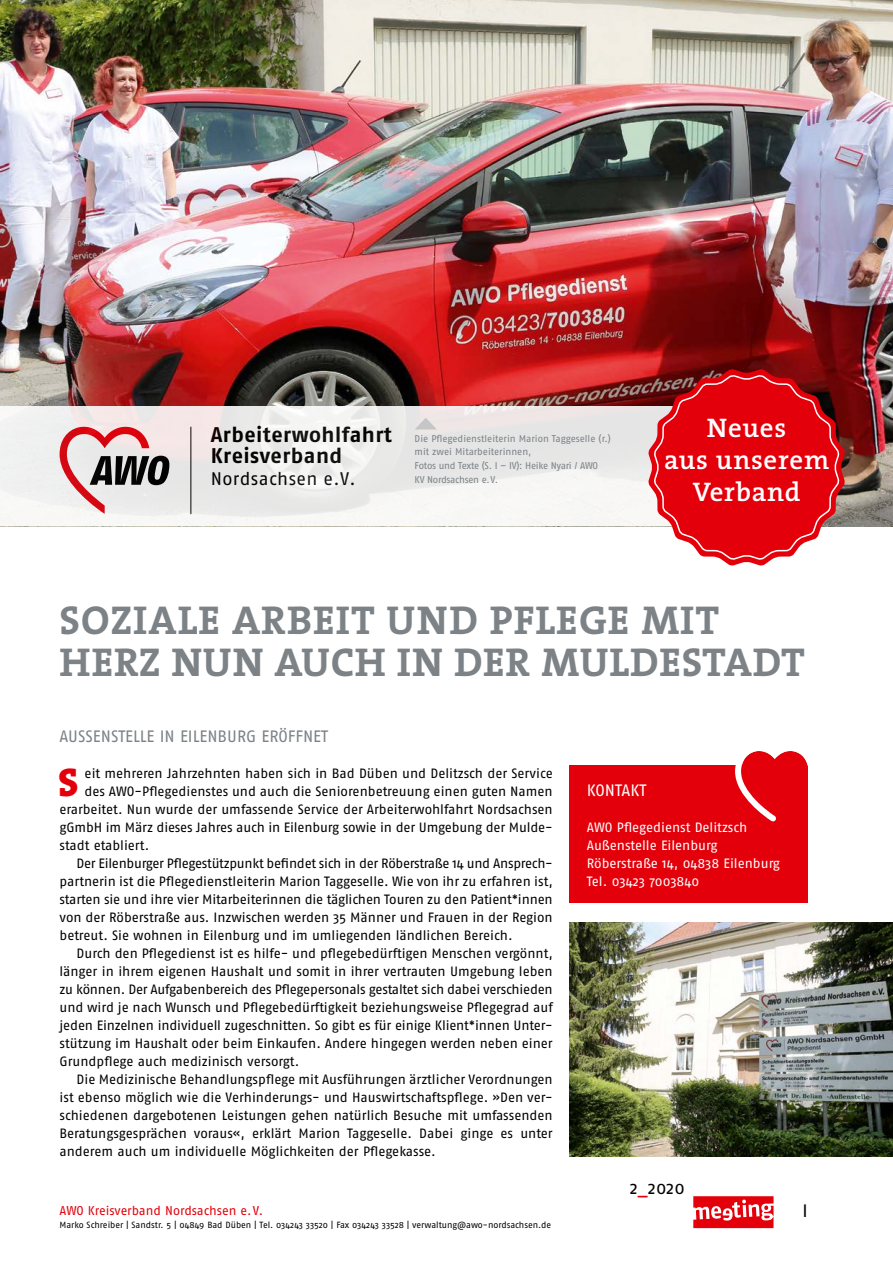
<style>
.page{position:relative;width:893px;height:1263px;background:#fff}
.page>*{position:absolute;margin:0;border:0;box-sizing:border-box;transform-origin:0 0}
.t1{font:700 40.5px/42px "The Serif";letter-spacing:.025em;color:#7c8286}
.t2{font:800 40.2px "The Serif";color:#e3000b}
.t3{font:600 27px/32.4px "The Serif";letter-spacing:.025em;color:#fff;text-align:center}
.t4{font:21.3px/21.6px "Fago No Bold Tf";letter-spacing:.02em;color:#000}
.t5{font:18.15px "Fago No Regular Tf";letter-spacing:.02em;color:#000}
.t6{font:18px "Fago No";color:#000}
.t7{font:16.5px "Fago No";color:#7c8286}
.t8{font:16.5px "Fago No";color:#fff}
.t9{font:13.5px "Fago No";letter-spacing:-.005em;color:#000}
.t10{font:13.5px/18px "Fago No";letter-spacing:-.005em;color:#fff}
.t11{font:12.75px "Fago No";letter-spacing:-.005em;color:#e3000b}
.t12{font:9.75px/13.5px "Fago No";letter-spacing:-.01em;color:#7c8286}
.t13{font:9px "Fago No";letter-spacing:-.005em;color:#000}
.s1{color:#e3000b}
</style>
<div class="page">
<img style="left:0;top:0;width:893px;height:526px">
<img style="left:570px;top:922px;width:323px;height:234px">
<div style="left:570px;top:766px;width:238px;height:137px;background:#e3000b"></div>
<svg style="left:732px;top:751px;width:76px;height:71px"></svg>
<div style="left:0;top:407px;width:795px;height:119px;background:linear-gradient(to bottom,#eae7e6,#f3f4f3)"></div>
<svg style="left:60px;top:425px;width:109px;height:89px;background:#c7a9aa"></svg>
<hr style="left:190px;top:427px;width:1px;height:87px;background:#000">
<svg style="left:693px;top:1196px;width:81px;height:32px"></svg>
<svg style="left:648px;top:369px;width:197px;height:197px;background:#d72931"></svg>
<svg style="left:415px;top:418px;width:22px;height:11px"></svg>
<h3 class="t4" style="left:211px;top:423px;width:183px">Arbeiterwohlfahrt<br>Kreisverband</h3>
<h3 class="t5" style="left:211px;top:468px;width:147px">Nordsachsen e.V.</h3>
<p class="t12" style="left:415px;top:432px;width:198px">Die Pflegedienstleiterin Marion Taggeselle (r.) mit zwei Mitarbeiterinnen,<br>Fotos und Texte (S. I – IV): Heike Nyari / AWO<br>KV Nordsachsen e.V.</p>
<h3 class="t3" style="left:664px;top:411px;width:167px">Neues<br>aus unserem<br>Verband</h3>
<h1 class="t1" style="left:60px;top:598px;width:747px">SOZIALE ARBEIT UND PFLEGE MIT<br>HERZ NUN AUCH IN DER MULDESTADT</h1>
<p class="t7" style="left:60px;top:727px;width:270px">AUSSENSTELLE IN EILENBURG ERÖFFNET</p>
<h2 class="t2" style="left:58px;top:749px;width:22px">S</h2>
<p class="t9" style="left:85px;top:766px;width:470px">eit mehreren Jahrzehnten haben sich in Bad Düben und Delitzsch der Service</p>
<p class="t9" style="left:85px;top:784px;width:470px">des AWO-Pflegedienstes und auch die Seniorenbetreuung einen guten Namen</p>
<p class="t9" style="left:60px;top:802px;width:495px">erarbeitet. Nun wurde der umfassende Service der Arbeiterwohlfahrt Nordsachsen</p>
<p class="t9" style="left:60px;top:820px;width:495px">gGmbH im März dieses Jahres auch in Eilenburg sowie in der Umgebung der Mulde-</p>
<p class="t9" style="left:60px;top:838px;width:91px">stadt etabliert.</p>
<p class="t9" style="left:77px;top:856px;width:475px">Der Eilenburger Pflegestützpunkt befindet sich in der Röberstraße 14 und Ansprech-</p>
<p class="t9" style="left:60px;top:874px;width:495px">partnerin ist die Pflegedienstleiterin Marion Taggeselle. Wie von ihr zu erfahren ist,</p>
<p class="t9" style="left:60px;top:892px;width:495px">starten sie und ihre vier Mitarbeiterinnen die täglichen Touren zu den Patient*innen</p>
<p class="t9" style="left:60px;top:910px;width:495px">von der Röberstraße aus. Inzwischen werden 35 Männer und Frauen in der Region</p>
<p class="t9" style="left:60px;top:928px;width:455px">betreut. Sie wohnen in Eilenburg und im umliegenden ländlichen Bereich.</p>
<p class="t9" style="left:77px;top:946px;width:478px">Durch den Pflegedienst ist es hilfe- und pflegebedürftigen Menschen vergönnt,</p>
<p class="t9" style="left:60px;top:964px;width:495px">länger in ihrem eigenen Haushalt und somit in ihrer vertrauten Umgebung leben</p>
<p class="t9" style="left:60px;top:982px;width:495px">zu können. Der Aufgabenbereich des Pflegepersonals gestaltet sich dabei verschieden</p>
<p class="t9" style="left:60px;top:1000px;width:495px">und wird je nach Wunsch und Pflegebedürftigkeit beziehungsweise Pflegegrad auf</p>
<p class="t9" style="left:60px;top:1018px;width:495px">jeden Einzelnen individuell zugeschnitten. So gibt es für einige Klient*innen Unter-</p>
<p class="t9" style="left:60px;top:1036px;width:495px">stützung im Haushalt oder beim Einkaufen. Andere hingegen werden neben einer</p>
<p class="t9" style="left:60px;top:1054px;width:241px">Grundpflege auch medizinisch versorgt.</p>
<p class="t9" style="left:77px;top:1072px;width:478px">Die Medizinische Behandlungspflege mit Ausführungen ärztlicher Verordnungen</p>
<p class="t9" style="left:60px;top:1090px;width:495px">ist ebenso möglich wie die Verhinderungs- und Hauswirtschaftspflege. »Den ver-</p>
<p class="t9" style="left:60px;top:1108px;width:495px">schiedenen dargebotenen Leistungen gehen natürlich Besuche mit umfassenden</p>
<p class="t9" style="left:60px;top:1126px;width:495px">Beratungsgesprächen voraus«, erklärt Marion Taggeselle. Dabei ginge es unter</p>
<p class="t9" style="left:60px;top:1144px;width:378px">anderem auch um individuelle Möglichkeiten der Pflegekasse.</p>
<p class="t11" style="left:60px;top:1203px;width:205px">AWO Kreisverband Nordsachsen e.V.</p>
<p class="t13" style="left:60px;top:1220px;width:493px">Marko Schreiber | Sandstr. 5 | 04849 Bad Düben | Tel. 034243 33520 | Fax 034243 33528 | verwaltung@awo-nordsachsen.de</p>
<p class="t8" style="left:587px;top:781px;width:61px">KONTAKT</p>
<p class="t10" style="left:587px;top:818px;width:195px">AWO Pflegedienst Delitzsch<br>Außenstelle Eilenburg<br>Röberstraße 14, 04838 Eilenburg<br>Tel. 03423 7003840</p>
<h3 class="t6" style="left:630px;top:1178px;width:56px">2<span class="s1">_</span>2020</h3>
<h3 class="t6" style="left:802px;top:1200px;width:7px">I</h3>
</div>
